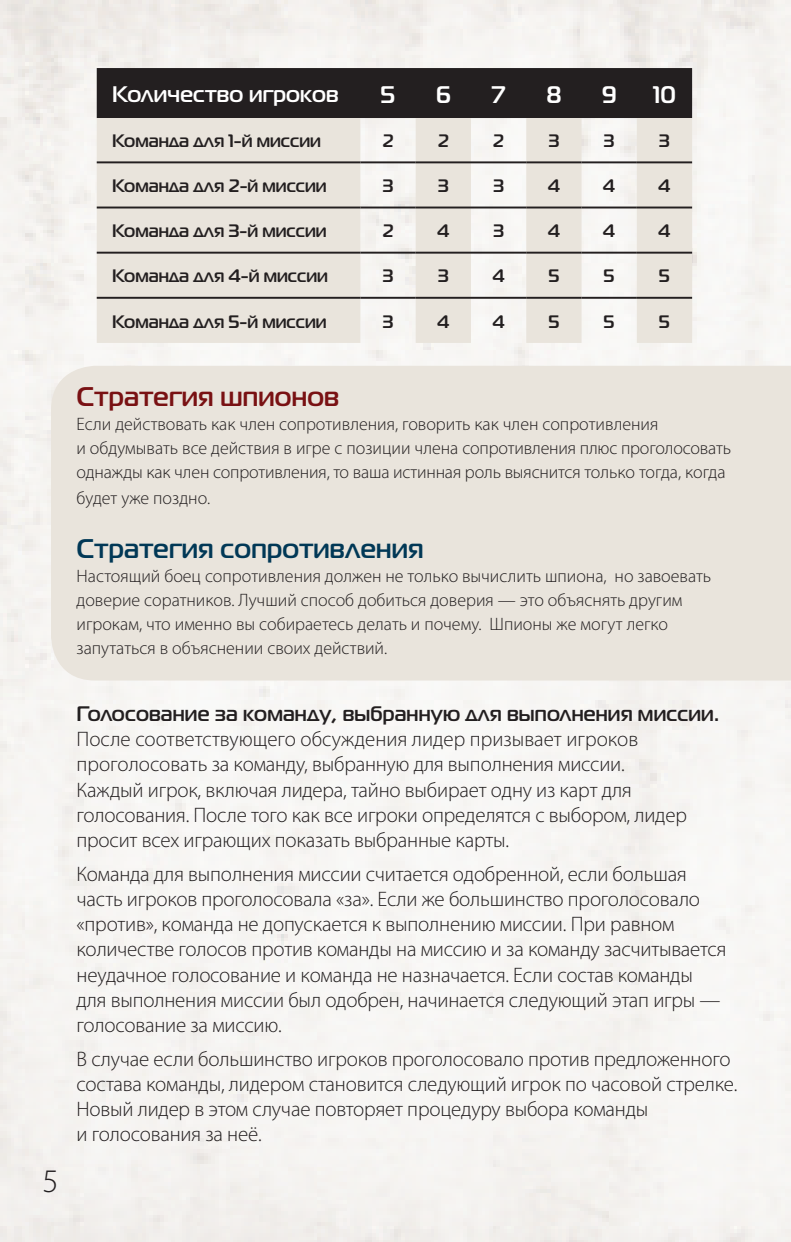
<style>
.page{position:relative;width:791px;height:1242px;background:#fff}
.page>*{position:absolute;margin:0;border:0;box-sizing:border-box;transform-origin:0 0}
.t1{font:300 33px "Myriad Pro";color:#231f20}
.t2{font:700 27px "Magistral C";letter-spacing:.01em;color:#013856}
.t3{font:700 27px "Magistral C";letter-spacing:.01em;color:#791113}
.t4{font:700 24px "Magistral C";color:#fff}
.t5{font:700 22.5px "Magistral C";letter-spacing:.01em;color:#fff}
.t6{font:300 21px/25.2px "Myriad Pro";letter-spacing:-.01em;color:#231f20}
.t7{font:700 21px "Magistral C";letter-spacing:.01em;color:#231f20}
.t8{font:300 18px/24.3px "Myriad Pro";color:#231f20}
.t9{font:700 18px "Magistral C";color:#231f20}
</style>
<div class="page">
<div style="left:51px;top:366px;width:740px;height:314px;background:#e9e4dc"></div>
<div style="left:97px;top:68px;width:595px;height:50px;background:#231f20"></div>
<svg style="left:97px;top:118px;width:595px;height:225px;fill:#e9e4dc"></svg>
<hr style="left:97px;top:206px;width:263px;height:2px;background:#231f20">
<hr style="left:360px;top:206px;width:56px;height:2px;background:#231f20">
<hr style="left:471px;top:206px;width:55px;height:2px;background:#231f20">
<hr style="left:581px;top:206px;width:56px;height:2px;background:#231f20">
<hr style="left:97px;top:252px;width:263px;height:2px;background:#231f20">
<hr style="left:360px;top:252px;width:56px;height:2px;background:#231f20">
<hr style="left:471px;top:252px;width:55px;height:2px;background:#231f20">
<hr style="left:581px;top:252px;width:56px;height:2px;background:#231f20">
<hr style="left:97px;top:297px;width:263px;height:2px;background:#231f20">
<hr style="left:360px;top:297px;width:56px;height:2px;background:#231f20">
<hr style="left:471px;top:297px;width:55px;height:2px;background:#231f20">
<hr style="left:581px;top:297px;width:56px;height:2px;background:#231f20">
<hr style="left:97px;top:161px;width:263px;height:2px;background:#231f20">
<hr style="left:360px;top:161px;width:56px;height:2px;background:#231f20">
<hr style="left:471px;top:161px;width:55px;height:2px;background:#231f20">
<hr style="left:581px;top:161px;width:56px;height:2px;background:#231f20">
<hr style="left:416px;top:161px;width:55px;height:2px;background:#231f20">
<hr style="left:526px;top:161px;width:55px;height:2px;background:#231f20">
<hr style="left:637px;top:161px;width:55px;height:2px;background:#231f20">
<hr style="left:416px;top:206px;width:55px;height:2px;background:#231f20">
<hr style="left:526px;top:206px;width:55px;height:2px;background:#231f20">
<hr style="left:637px;top:206px;width:55px;height:2px;background:#231f20">
<hr style="left:416px;top:252px;width:55px;height:2px;background:#231f20">
<hr style="left:526px;top:252px;width:55px;height:2px;background:#231f20">
<hr style="left:637px;top:252px;width:55px;height:2px;background:#231f20">
<hr style="left:416px;top:297px;width:55px;height:2px;background:#231f20">
<hr style="left:526px;top:297px;width:55px;height:2px;background:#231f20">
<hr style="left:637px;top:297px;width:55px;height:2px;background:#231f20">
<p class="t5" style="left:112px;top:80px;width:228px">Количество игроков</p>
<p class="t4" style="left:381px;top:80px;width:16px">5</p>
<p class="t4" style="left:436px;top:80px;width:17px">6</p>
<p class="t4" style="left:492px;top:80px;width:14px">7</p>
<p class="t4" style="left:546px;top:80px;width:17px">8</p>
<p class="t4" style="left:602px;top:80px;width:16px">9</p>
<p class="t4" style="left:653px;top:80px;width:24px">10</p>
<p class="t9" style="left:112px;top:130px;width:210px">Команда для 1-й миссии</p>
<p class="t9" style="left:382px;top:130px;width:13px">2</p>
<p class="t9" style="left:438px;top:130px;width:13px">2</p>
<p class="t9" style="left:493px;top:130px;width:13px">2</p>
<p class="t9" style="left:548px;top:130px;width:13px">3</p>
<p class="t9" style="left:604px;top:130px;width:13px">3</p>
<p class="t9" style="left:659px;top:130px;width:13px">3</p>
<p class="t9" style="left:112px;top:175px;width:216px">Команда для 2-й миссии</p>
<p class="t9" style="left:382px;top:175px;width:13px">3</p>
<p class="t9" style="left:438px;top:175px;width:13px">3</p>
<p class="t9" style="left:493px;top:175px;width:13px">3</p>
<p class="t9" style="left:548px;top:175px;width:14px">4</p>
<p class="t9" style="left:603px;top:175px;width:14px">4</p>
<p class="t9" style="left:658px;top:175px;width:14px">4</p>
<p class="t9" style="left:112px;top:220px;width:216px">Команда для 3-й миссии</p>
<p class="t9" style="left:382px;top:220px;width:13px">2</p>
<p class="t9" style="left:437px;top:220px;width:14px">4</p>
<p class="t9" style="left:493px;top:220px;width:13px">3</p>
<p class="t9" style="left:548px;top:220px;width:14px">4</p>
<p class="t9" style="left:603px;top:220px;width:14px">4</p>
<p class="t9" style="left:658px;top:220px;width:14px">4</p>
<p class="t9" style="left:112px;top:265px;width:217px">Команда для 4-й миссии</p>
<p class="t9" style="left:382px;top:265px;width:13px">3</p>
<p class="t9" style="left:438px;top:265px;width:13px">3</p>
<p class="t9" style="left:492px;top:265px;width:14px">4</p>
<p class="t9" style="left:548px;top:265px;width:13px">5</p>
<p class="t9" style="left:604px;top:265px;width:13px">5</p>
<p class="t9" style="left:659px;top:265px;width:13px">5</p>
<p class="t9" style="left:112px;top:310px;width:216px">Команда для 5-й миссии</p>
<p class="t9" style="left:382px;top:310px;width:13px">3</p>
<p class="t9" style="left:437px;top:310px;width:14px">4</p>
<p class="t9" style="left:492px;top:310px;width:14px">4</p>
<p class="t9" style="left:548px;top:310px;width:13px">5</p>
<p class="t9" style="left:604px;top:310px;width:13px">5</p>
<p class="t9" style="left:659px;top:310px;width:13px">5</p>
<h1 class="t1" style="left:43px;top:1163px;width:18px">5</h1>
<p class="t3" style="left:77px;top:381px;width:264px">Стратегия шпионов</p>
<p class="t8" style="left:77px;top:412px;width:656px">Если действовать как член сопротивления, говорить как член сопротивления<br>и обдумывать все действия в игре с позиции члена сопротивления плюс проголосовать однажды как член сопротивления, то ваша истинная роль выяснится только тогда, когда будет уже поздно.</p>
<p class="t2" style="left:77px;top:532px;width:348px">Стратегия сопротивления</p>
<p class="t8" style="left:77px;top:564px;width:636px">Настоящий боец сопротивления должен не только вычислить шпиона, но завоевать доверие соратников. Лучший способ добиться доверия — это объяснять другим игрокам, что именно вы собираетесь делать и почему. Шпионы же могут легко запутаться в объяснении своих действий.</p>
<p class="t7" style="left:77px;top:701px;width:644px">Голосование за команду, выбранную для выполнения миссии.</p>
<p class="t6" style="left:77px;top:727px;width:612px">После соответствующего обсуждения лидер призывает игроков проголосовать за команду, выбранную для выполнения миссии.<br>Каждый игрок, включая лидера, тайно выбирает одну из карт для голосования. После того как все игроки определятся с выбором, лидер просит всех играющих показать выбранные карты.</p>
<p class="t6" style="left:77px;top:861px;width:651px">Команда для выполнения миссии считается одобренной, если большая часть игроков проголосовала «за». Если же большинство проголосовало «против», команда не допускается к выполнению миссии. При равном количестве голосов против команды на миссию и за команду засчитывается неудачное голосование и команда не назначается. Если состав команды для выполнения миссии был одобрен, начинается следующий этап игры — голосование за миссию.</p>
<p class="t6" style="left:77px;top:1046px;width:662px">В случае если большинство игроков проголосовало против предложенного состава команды, лидером становится следующий игрок по часовой стрелке.<br>Новый лидер в этом случае повторяет процедуру выбора команды<br>и голосования за неё.</p>
</div>
